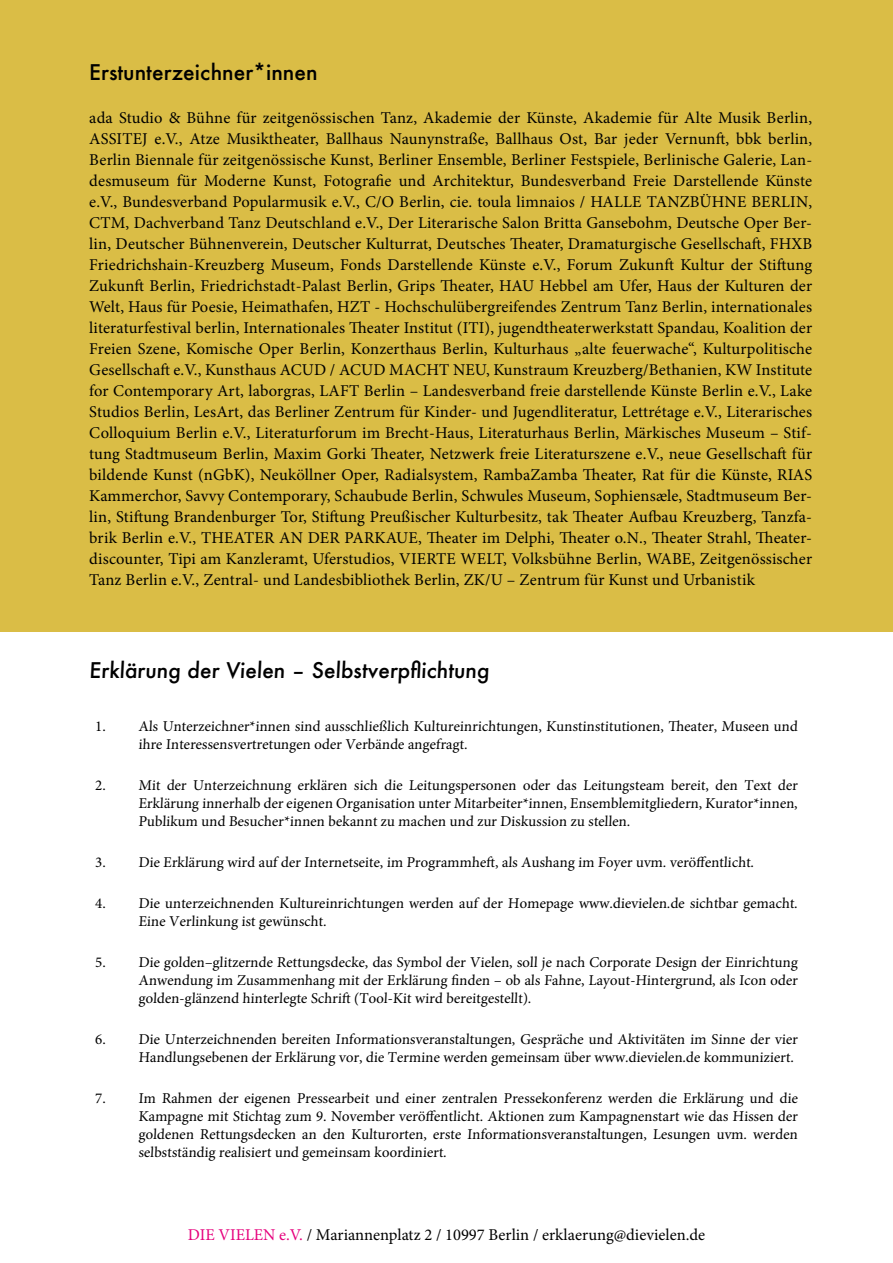
<style>
.page{position:relative;width:893px;height:1263px;background:#fff}
.page>*{position:absolute;margin:0;border:0;box-sizing:border-box;transform-origin:0 0}
.t1{font:500 21px "Futura";color:#000}
.t2{font:16.5px/21px "Minion Pro";color:#000;text-align:justify}
.t3{font:15px/18px "Minion Pro";color:#000;text-align:justify}
.s1{color:#e6007d}
</style>
<div class="page">
<div style="left:0;top:0;width:893px;height:631px;background:#dabd46"></div>
<p class="t1" style="left:89px;top:58px;width:230px">Erstunterzeichner*innen</p>
<p class="t2" style="left:89px;top:107px;width:724px">ada Studio &amp; Bühne für zeitgenössischen Tanz, Akademie der Künste, Akademie für Alte Musik Berlin, ASSITEJ e.V., Atze Musiktheater, Ballhaus Naunynstraße, Ballhaus Ost, Bar jeder Vernunft, bbk berlin, Berlin Biennale für zeitgenössische Kunst, Berliner Ensemble, Berliner Festspiele, Berlinische Galerie, Lan&shy;desmuseum für Moderne Kunst, Fotografie und Architektur, Bundesverband Freie Darstellende Künste e.V., Bundesverband Popularmusik e.V., C/O Berlin, cie. toula limnaios / HALLE TANZBÜHNE BERLIN, CTM, Dachverband Tanz Deutschland e.V., Der Literarische Salon Britta Gansebohm, Deutsche Oper Ber&shy;lin, Deutscher Bühnenverein, Deutscher Kulturrat, Deutsches Theater, Dramaturgische Gesellschaft, FHXB Friedrichshain-Kreuzberg Museum, Fonds Darstellende Künste e.V., Forum Zukunft Kultur der Stiftung Zukunft Berlin, Friedrichstadt-Palast Berlin, Grips Theater, HAU Hebbel am Ufer, Haus der Kulturen der Welt, Haus für Poesie, Heimathafen, HZT - Hochschulübergreifendes Zentrum Tanz Berlin, internationales literaturfestival berlin, Internationales Theater Institut (ITI), jugendtheaterwerkstatt Spandau, Koalition der Freien Szene, Komische Oper Berlin, Konzerthaus Berlin, Kulturhaus „alte feuerwache“, Kulturpolitische Gesellschaft e.V., Kunsthaus ACUD / ACUD MACHT NEU, Kunstraum Kreuzberg/Bethanien, KW Institute for Contemporary Art, laborgras, LAFT Berlin – Landesverband freie darstellende Künste Berlin e.V., Lake Studios Berlin, LesArt, das Berliner Zentrum für Kinder- und Jugendliteratur, Lettrétage e.V., Literarisches Colloquium Berlin e.V., Literaturforum im Brecht-Haus, Literaturhaus Berlin, Märkisches Museum – Stif&shy;tung Stadtmuseum Berlin, Maxim Gorki Theater, Netzwerk freie Literaturszene e.V., neue Gesellschaft für bildende Kunst (nGbK), Neuköllner Oper, Radialsystem, RambaZamba Theater, Rat für die Künste, RIAS Kammerchor, Savvy Contemporary, Schaubude Berlin, Schwules Museum, Sophiensæle, Stadtmuseum Ber&shy;lin, Stiftung Brandenburger Tor, Stiftung Preußischer Kulturbesitz, tak Theater Aufbau Kreuzberg, Tanzfa&shy;brik Berlin e.V., THEATER AN DER PARKAUE, Theater im Delphi, Theater o.N., Theater Strahl, Theater&shy;discounter, Tipi am Kanzleramt, Uferstudios, VIERTE WELT, Volksbühne Berlin, WABE, Zeitgenössischer Tanz Berlin e.V., Zentral- und Landesbibliothek Berlin, ZK/U – Zentrum für Kunst und Urbanistik</p>
<p class="t1" style="left:89px;top:655px;width:403px">Erklärung der Vielen – Selbstverpflichtung</p>
<p class="t3" style="left:138px;top:718px;width:662px;text-indent:-43px">1. Als Unterzeichner*innen sind ausschließlich Kultureinrichtungen, Kunstinstitutionen, Theater, Museen und ihre Interessensvertretungen oder Verbände angefragt.</p>
<p class="t3" style="left:138px;top:776px;width:662px;text-indent:-43px">2. Mit der Unterzeichnung erklären sich die Leitungspersonen oder das Leitungsteam bereit, den Text der Erklärung innerhalb der eigenen Organisation unter Mitarbeiter*innen, Ensemblemitgliedern, Kurator*innen, Publikum und Besucher*innen bekannt zu machen und zur Diskussion zu stellen.</p>
<p class="t3" style="left:95px;top:853px;width:661px">3. Die Erklärung wird auf der Internetseite, im Programmheft, als Aushang im Foyer uvm. veröffentlicht.</p>
<p class="t3" style="left:138px;top:894px;width:662px;text-indent:-43px">4. Die unterzeichnenden Kultureinrichtungen werden auf der Homepage www.dievielen.de sichtbar gemacht.<br>Eine Verlinkung ist gewünscht.</p>
<p class="t3" style="left:138px;top:953px;width:662px;text-indent:-43px">5. Die golden–glitzernde Rettungsdecke, das Symbol der Vielen, soll je nach Corporate Design der Einrichtung Anwendung im Zusammenhang mit der Erklärung finden – ob als Fahne, Layout-Hintergrund, als Icon oder golden-glänzend hinterlegte Schrift (Tool-Kit wird bereitgestellt).</p>
<p class="t3" style="left:95px;top:1030px;width:705px;text-align:right">6. Die Unterzeichnenden bereiten Informationsveranstaltungen, Gespräche und Aktivitäten im Sinne der vier<br>Handlungsebenen der Erklärung vor, die Termine werden gemeinsam über www.dievielen.de kommuniziert.</p>
<p class="t3" style="left:138px;top:1089px;width:662px;text-indent:-43px">7. Im Rahmen der eigenen Pressearbeit und einer zentralen Pressekonferenz werden die Erklärung und die Kampagne mit Stichtag zum 9. November veröffentlicht. Aktionen zum Kampagnenstart wie das Hissen der goldenen Rettungsdecken an den Kulturorten, erste Informationsveranstaltungen, Lesungen uvm. werden selbstständig realisiert und gemeinsam koordiniert.</p>
<p class="t2" style="left:188px;top:1224px;width:519px"><span class="s1">DIE VIELEN e.V.</span> / Mariannenplatz 2 / 10997 Berlin / erklaerung@dievielen.de</p>
</div>
